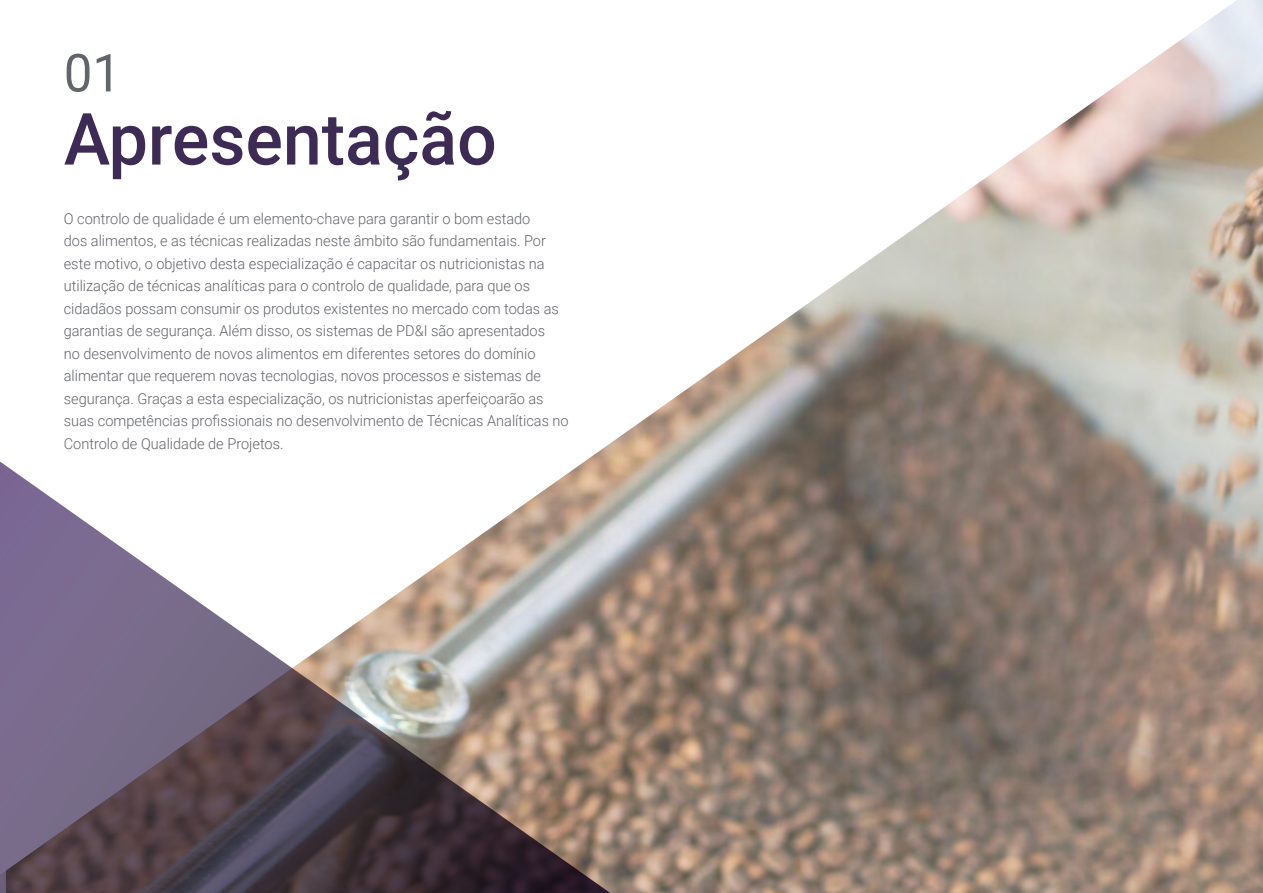
<style>
.page{position:relative;width:1263px;height:893px;background:#fff}
.page>*{position:absolute;margin:0;border:0;box-sizing:border-box;transform-origin:0 0}
.t1{font:500 72px "Roboto";color:#3d2b56}
.t2{font:52.5px "Roboto";color:#61646a}
.t3{font:300 15px/22.5px "Roboto";color:#61646a}
</style>
<div class="page">
<img style="left:607px;top:0;width:656px;height:893px">
<svg style="left:0;top:446px;width:640px;height:447px"></svg>
<h2 class="t2" style="left:64px;top:36px;width:59px">01</h2>
<h1 class="t1" style="left:64px;top:89px;width:435px">Apresentação</h1>
<p class="t3" style="left:64px;top:207px;width:506px">O controlo de qualidade é um elemento-chave para garantir o bom estado<br>dos alimentos, e as técnicas realizadas neste âmbito são fundamentais. Por este motivo, o objetivo desta especialização é capacitar os nutricionistas na utilização de técnicas analíticas para o controlo de qualidade, para que os cidadãos possam consumir os produtos existentes no mercado com todas as garantias de segurança. Além disso, os sistemas de PD&amp;I são apresentados<br>no desenvolvimento de novos alimentos em diferentes setores do domínio alimentar que requerem novas tecnologias, novos processos e sistemas de segurança. Graças a esta especialização, os nutricionistas aperfeiçoarão as suas competências profissionais no desenvolvimento de Técnicas Analíticas no Controlo de Qualidade de Projetos.</p>
</div>
